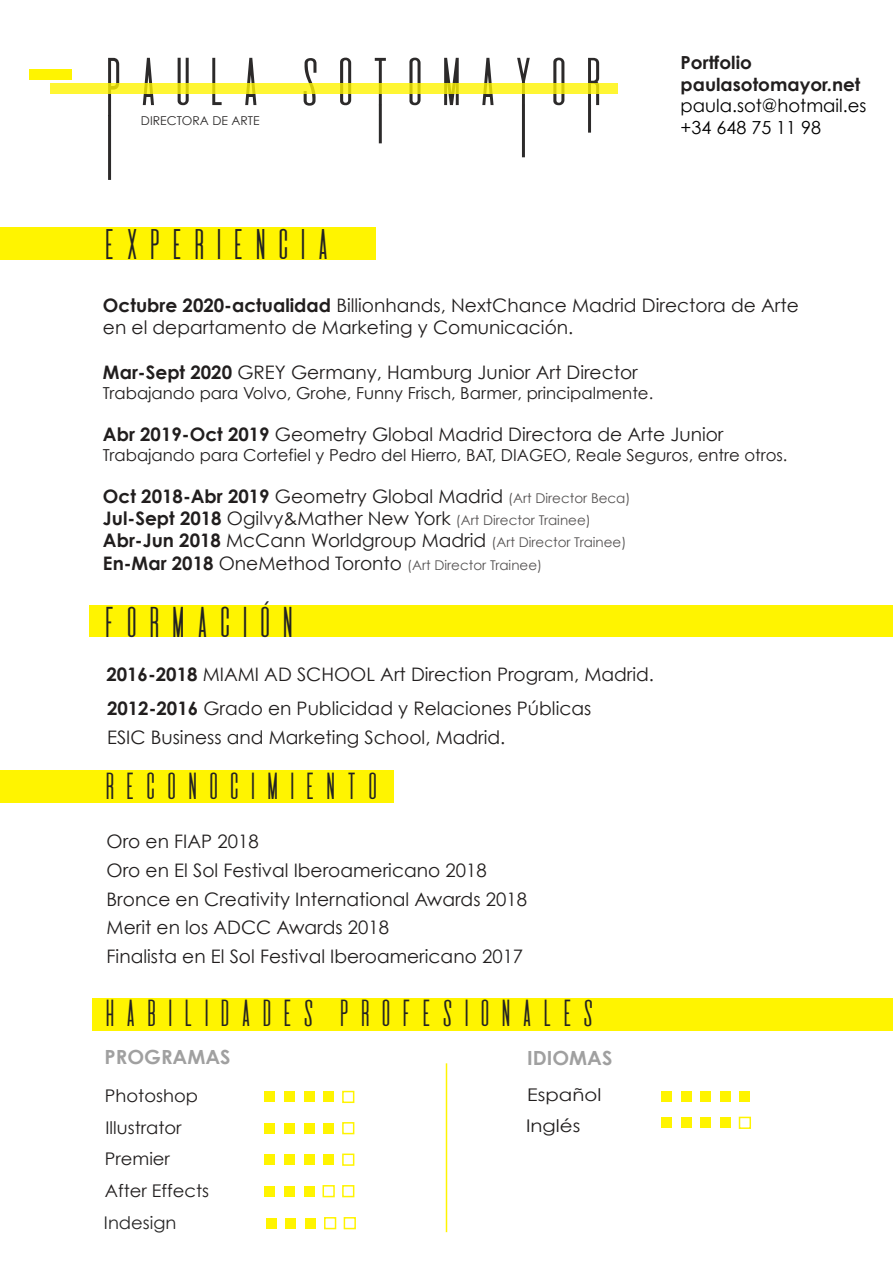
<style>
.page{position:relative;width:893px;height:1263px;background:#fff}
.page>*{position:absolute;margin:0;border:0;box-sizing:border-box;transform-origin:0 0}
.t1{font:37.65px "De Valencia";color:#222}
.t2{font:37.35px "De Valencia";color:#222}
.t3{font:32.85px "De Valencia";letter-spacing:.03em;color:#222}
.t4{font:700 19.5px "Century Gothic";color:#a0a0a0}
.t5{font:18.6px/28.7px "Century Gothic";color:#211e1e}
.t6{font:18px/21.6px "Century Gothic";color:#010001}
.t7{font:700 18px/21.6px "Century Gothic";color:#211e1e}
.t8{font:17.4px/31.5px "Century Gothic";color:#211e1e}
.t9{font:17.4px/30.5px "Century Gothic";color:#211e1e;scale:1.13 1}
.t10{font:17.4px "Century Gothic";color:#272727}
.t11{font:16.5px "Century Gothic";color:#211e1e}
.t12{font:13.5px "Century Gothic";color:#555353}
.t13{font:12.15px "Century Gothic";color:#2c2a2a}
.s1{font-weight:700}
.s2{font-size:13.5px;color:#555353}
.s3{font-weight:700;font-size:18.6px;color:#211e1e}
.s4{font-size:18.6px;color:#211e1e}
</style>
<div class="page">
<div style="left:93px;top:998px;width:800px;height:32px;background:#fff400"></div>
<div style="left:0;top:770px;width:394px;height:33px;background:#fff400"></div>
<div style="left:90px;top:605px;width:803px;height:32px;background:#fff400"></div>
<div style="left:0;top:228px;width:376px;height:32px;background:#fff400"></div>
<div style="left:264px;top:1091px;width:11px;height:11px;background:#fff400"></div>
<div style="left:284px;top:1091px;width:11px;height:11px;background:#fff400"></div>
<div style="left:304px;top:1091px;width:10px;height:11px;background:#fff400"></div>
<div style="left:323px;top:1091px;width:11px;height:11px;background:#fff400"></div>
<div style="left:342px;top:1091px;width:12px;height:12px;border:2px solid #fff400"></div>
<div style="left:264px;top:1123px;width:11px;height:10px;background:#fff400"></div>
<div style="left:284px;top:1123px;width:11px;height:10px;background:#fff400"></div>
<div style="left:304px;top:1123px;width:10px;height:10px;background:#fff400"></div>
<div style="left:323px;top:1123px;width:11px;height:10px;background:#fff400"></div>
<div style="left:342px;top:1122px;width:12px;height:12px;border:2px solid #fff400"></div>
<div style="left:264px;top:1154px;width:11px;height:11px;background:#fff400"></div>
<div style="left:284px;top:1154px;width:11px;height:11px;background:#fff400"></div>
<div style="left:304px;top:1154px;width:10px;height:11px;background:#fff400"></div>
<div style="left:323px;top:1154px;width:11px;height:11px;background:#fff400"></div>
<div style="left:342px;top:1153px;width:12px;height:13px;border:2px solid #fff400"></div>
<div style="left:264px;top:1186px;width:11px;height:10px;background:#fff400"></div>
<div style="left:284px;top:1186px;width:11px;height:10px;background:#fff400"></div>
<div style="left:304px;top:1186px;width:10px;height:10px;background:#fff400"></div>
<div style="left:322px;top:1185px;width:13px;height:12px;border:2px solid #fff400"></div>
<div style="left:342px;top:1185px;width:12px;height:12px;border:2px solid #fff400"></div>
<div style="left:266px;top:1218px;width:11px;height:10px;background:#fff400"></div>
<div style="left:285px;top:1218px;width:11px;height:10px;background:#fff400"></div>
<div style="left:305px;top:1218px;width:11px;height:10px;background:#fff400"></div>
<div style="left:324px;top:1217px;width:12px;height:12px;border:2px solid #fff400"></div>
<div style="left:344px;top:1217px;width:12px;height:12px;border:2px solid #fff400"></div>
<div style="left:661px;top:1091px;width:11px;height:11px;background:#fff400"></div>
<div style="left:681px;top:1091px;width:10px;height:11px;background:#fff400"></div>
<div style="left:700px;top:1091px;width:11px;height:11px;background:#fff400"></div>
<div style="left:720px;top:1091px;width:11px;height:11px;background:#fff400"></div>
<div style="left:739px;top:1091px;width:11px;height:11px;background:#fff400"></div>
<div style="left:661px;top:1117px;width:11px;height:11px;background:#fff400"></div>
<div style="left:681px;top:1117px;width:10px;height:11px;background:#fff400"></div>
<div style="left:700px;top:1117px;width:11px;height:11px;background:#fff400"></div>
<div style="left:720px;top:1117px;width:11px;height:11px;background:#fff400"></div>
<div style="left:739px;top:1117px;width:12px;height:12px;border:2px solid #fff400"></div>
<hr style="left:446px;top:1063px;width:1px;height:169px;background:#fff400">
<svg style="left:108px;top:58px;width:11px;height:122px"></svg>
<svg style="left:143px;top:58px;width:11px;height:47px"></svg>
<svg style="left:178px;top:58px;width:11px;height:47px"></svg>
<svg style="left:212px;top:58px;width:10px;height:47px"></svg>
<svg style="left:245px;top:58px;width:11px;height:47px"></svg>
<svg style="left:304px;top:58px;width:12px;height:48px"></svg>
<svg style="left:340px;top:58px;width:11px;height:47px"></svg>
<svg style="left:375px;top:58px;width:11px;height:47px"></svg>
<svg style="left:409px;top:58px;width:12px;height:47px"></svg>
<svg style="left:444px;top:58px;width:15px;height:47px"></svg>
<svg style="left:482px;top:58px;width:11px;height:47px"></svg>
<svg style="left:517px;top:58px;width:13px;height:47px"></svg>
<svg style="left:553px;top:58px;width:11px;height:47px"></svg>
<svg style="left:588px;top:58px;width:11px;height:47px"></svg>
<hr style="left:588px;top:105px;width:3px;height:28px;background:#2c2a2a">
<hr style="left:522px;top:105px;width:3px;height:52px;background:#2c2a2a">
<hr style="left:379px;top:105px;width:3px;height:38px;background:#2c2a2a">
<svg style="left:50px;top:84px;width:567px;height:10px;background:#f8ef2c"></svg>
<div style="left:29px;top:69px;width:42px;height:10px;background:#fff400"></div>
<p class="t13" style="left:141px;top:113px;width:120px">DIRECTORA DE ARTE</p>
<h2 class="t2" style="left:99px;top:224px;width:237px">EXPERIENCIA</h2>
<p class="t7" style="left:681px;top:51px;width:181px">Portfolio paulasotomayor.net</p>
<p class="t6" style="left:681px;top:95px;width:187px">paula.sot@hotmail.es +34 648 75 11 98</p>
<p class="t5" style="left:103px;top:294px;width:697px;line-height:22.4px"><span class="s1">Octubre 2020-actualidad</span> Billionhands, NextChance Madrid Directora de Arte en el departamento de Marketing y Comunicación.</p>
<p class="t5" style="left:103px;top:357px;width:536px"><span class="s1">Mar-Sept 2020</span> GREY Germany, Hamburg Junior Art Director</p>
<p class="t11" style="left:103px;top:381px;width:552px">Trabajando para Volvo, Grohe, Funny Frisch, Barmer, principalmente.</p>
<p class="t5" style="left:103px;top:419px;width:622px"><span class="s1">Abr 2019-Oct 2019</span> Geometry Global Madrid Directora de Arte Junior</p>
<p class="t11" style="left:103px;top:443px;width:686px">Trabajando para Cortefiel y Pedro del Hierro, BAT, DIAGEO, Reale Seguros, entre otros.</p>
<p class="t5" style="left:103px;top:484px;width:529px;line-height:22.4px"><span class="s1">Oct 2018-Abr 2019</span> Geometry Global Madrid <span class="s2">(Art Director Beca)<br></span><span class="s1">Jul-Sept 2018</span> Ogilvy&amp;Mather New York <span class="s2">(Art Director Trainee)<br></span><span class="s1">Abr-Jun 2018</span> McCann Worldgroup Madrid <span class="s2">(Art Director Trainee)</span></p>
<p class="t12" style="left:103px;top:555px;width:441px"><span class="s3">En-Mar 2018</span> <span class="s4">OneMethod Toronto</span> (Art Director Trainee)</p>
<h1 class="t1" style="left:99px;top:601px;width:202px">FORMACIÓN</h1>
<p class="t5" style="left:106px;top:659px;width:549px"><span class="s1">2016-2018</span> MIAMI AD SCHOOL Art Direction Program, Madrid.</p>
<p class="t5" style="left:107px;top:694px;width:486px"><span class="s1">2012-2016</span> Grado en Publicidad y Relaciones Públicas<br>ESIC Business and Marketing School, Madrid.</p>
<h3 class="t3" style="left:100px;top:768px;width:284px">RECONOCIMIENTO</h3>
<p class="t5" style="left:107px;top:827px;width:422px">Oro en FIAP 2018<br>Oro en El Sol Festival Iberoamericano 2018<br>Bronce en Creativity International Awards 2018<br>Merit en los ADCC Awards 2018<br>Finalista en El Sol Festival Iberoamericano 2017</p>
<h3 class="t3" style="left:100px;top:995px;width:500px">HABILIDADES PROFESIONALES</h3>
<p class="t4" style="left:105px;top:1042px;width:128px">PROGRAMAS</p>
<p class="t4" style="left:527px;top:1043px;width:87px">IDIOMAS</p>
<p class="t9" style="left:526px;top:1079px;width:68px">Español<br>Inglés</p>
<p class="t8" style="left:105px;top:1080px;width:106px">Photoshop<br>Illustrator<br>Premier<br>After Effects</p>
<p class="t10" style="left:104px;top:1210px;width:74px">Indesign</p>
</div>
